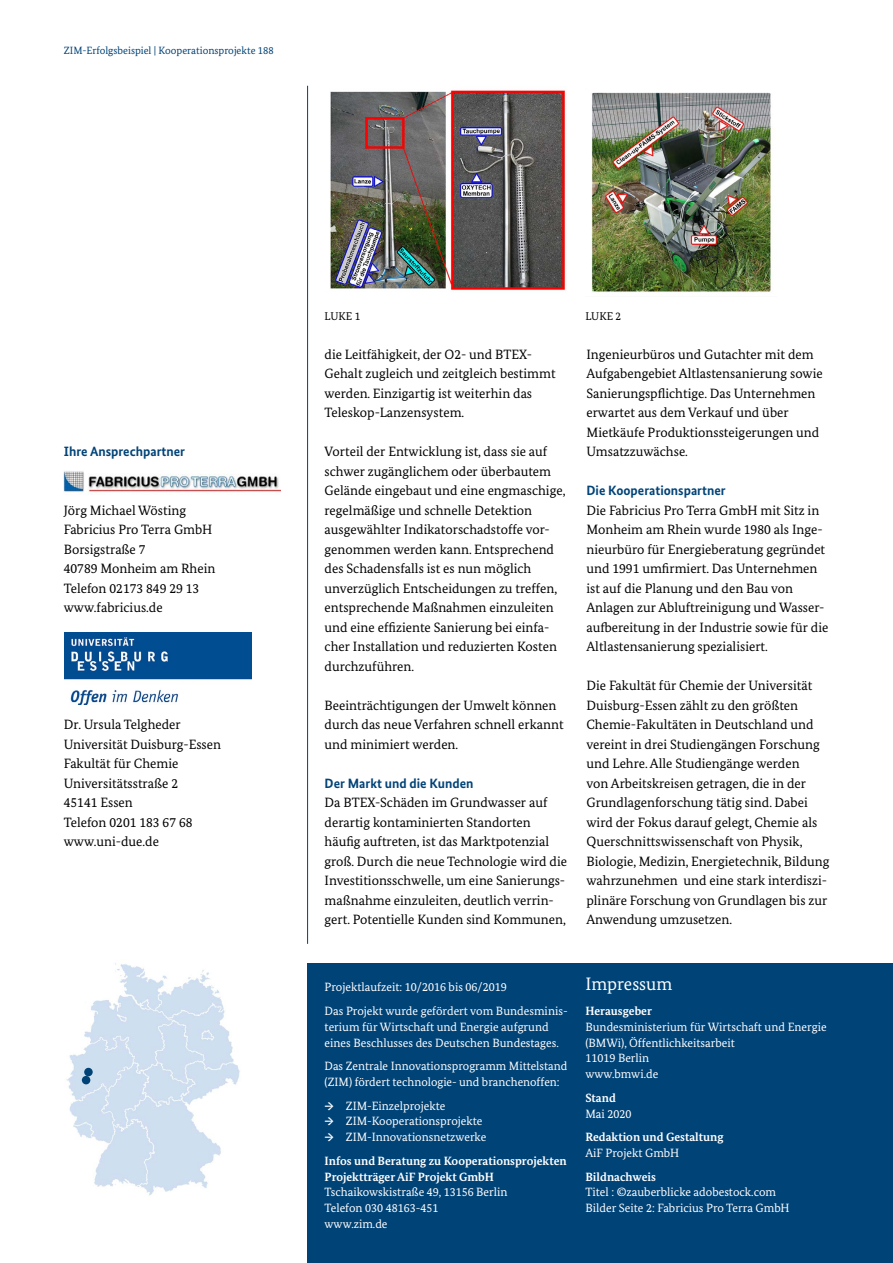
<style>
.page{position:relative;width:893px;height:1263px;background:#fff}
.page>*{position:absolute;margin:0;border:0;box-sizing:border-box;transform-origin:0 0}
.Impressum_Headline_H{font:18px "Bundes Serif";color:#fff}
.Copytext_P{font:13.5px/19.5px "Bundes Serif";color:#000}
.Headline_H3{font:700 13.5px "Bundes Sans";color:#004377}
.Impressum_P{font:12px/15.8px "Bundes Serif";color:#fff}
.Impressum_P-2{font:700 12px/15.8px "Bundes Serif";color:#fff}
.t1{font:11.25px "Bundes Serif";color:#000}
.t2{font:10.5px "Bundes Serif";color:#004377}
.s1{font-weight:700}
.s2{font-weight:400}
</style>
<div class="page">
<hr style="left:307px;top:86px;width:1px;height:858px;background:#004377">
<img style="left:330px;top:90px;width:236px;height:200px">
<img style="left:591px;top:92px;width:180px;height:200px">
<img style="left:66px;top:963px;width:174px;height:233px">
<div style="left:82px;top:1076px;width:8px;height:8px;background:#004377;border-radius:50%"></div>
<div style="left:84px;top:1068px;width:9px;height:8px;background:#004377;border-radius:50%"></div>
<img style="left:64px;top:471px;width:217px;height:21px">
<img style="left:64px;top:632px;width:187px;height:73px">
<div style="left:308px;top:963px;width:585px;height:300px;background:#004377"></div>
<p class="t2" style="left:64px;top:44px;width:211px">ZIM-Erfolgsbeispiel | Kooperationsprojekte 188</p>
<p class="Headline_H3" style="left:64px;top:443px;width:123px">Ihre Ansprechpartner</p>
<p class="Copytext_P" style="left:64px;top:500px;width:153px">Jörg Michael Wösting<br>Fabricius Pro Terra GmbH<br>Borsigstraße 7<br>40789 Monheim am Rhein<br>Telefon 02173 849 29 13 www.fabricius.de</p>
<p class="Copytext_P" style="left:64px;top:715px;width:159px">Dr. Ursula Telgheder<br>Universität Duisburg-Essen<br>Fakultät für Chemie<br>Universitätsstraße 2<br>45141 Essen<br>Telefon 0201 183 67 68 www.uni-due.de</p>
<p class="t1" style="left:325px;top:309px;width:37px">LUKE 1</p>
<p class="t1" style="left:585px;top:309px;width:37px">LUKE 2</p>
<p class="Copytext_P" style="left:325px;top:344px;width:232px">die Leitfähigkeit, der O2- und BTEX-Gehalt zugleich und zeitgleich bestimmt werden. Einzigartig ist weiterhin das Teleskop-Lanzensystem.</p>
<p class="Copytext_P" style="left:325px;top:442px;width:242px">Vorteil der Entwicklung ist, dass sie auf schwer zugänglichem oder überbautem Gelände eingebaut und eine engmaschige, regelmäßige und schnelle Detektion ausgewählter Indikatorschadstoffe vor&shy;genommen werden kann. Entsprechend des Schadensfalls ist es nun möglich unverzüglich Entscheidungen zu treffen, entsprechende Maßnahmen einzuleiten und eine effiziente Sanierung bei einfa&shy;cher Installation und reduzierten Kosten durchzuführen.</p>
<p class="Copytext_P" style="left:325px;top:695px;width:241px">Beeinträchtigungen der Umwelt können durch das neue Verfahren schnell erkannt und minimiert werden.</p>
<p class="Headline_H3" style="left:325px;top:775px;width:150px">Der Markt und die Kunden</p>
<p class="Copytext_P" style="left:325px;top:793px;width:244px">Da BTEX-Schäden im Grundwasser auf derartig kontaminierten Standorten häufig auftreten, ist das Marktpotenzial groß. Durch die neue Technologie wird die Investitionsschwelle, um eine Sanierungs&shy;maßnahme einzuleiten, deutlich verrin&shy;gert. Potentielle Kunden sind Kommunen,</p>
<p class="Copytext_P" style="left:586px;top:344px;width:238px">Ingenieurbüros und Gutachter mit dem Aufgabengebiet Altlastensanierung sowie Sanierungspflichtige. Das Unternehmen erwartet aus dem Verkauf und über Mietkäufe Produktionssteigerungen und Umsatzzuwächse.</p>
<p class="Headline_H3" style="left:586px;top:482px;width:141px">Die Kooperationspartner</p>
<p class="Copytext_P" style="left:586px;top:500px;width:243px">Die Fabricius Pro Terra GmbH mit Sitz in Monheim am Rhein wurde 1980 als Inge&shy;nieurbüro für Energieberatung gegründet und 1991 umfirmiert. Das Unternehmen ist auf die Planung und den Bau von Anlagen zur Abluftreinigung und Wasser&shy;aufbereitung in der Industrie sowie für die Altlastensanierung spezialisiert.</p>
<p class="Copytext_P" style="left:586px;top:676px;width:244px">Die Fakultät für Chemie der Universität Duisburg-Essen zählt zu den größten Chemie-Fakultäten in Deutschland und vereint in drei Studiengängen Forschung und Lehre. Alle Studiengänge werden<br>von Arbeitskreisen getragen, die in der Grundlagenforschung tätig sind. Dabei wird der Fokus darauf gelegt, Chemie als Querschnittswissenschaft von Physik, Biologie, Medizin, Energietechnik, Bildung wahrzunehmen und eine stark interdiszi&shy;plinäre Forschung von Grundlagen bis zur Anwendung umzusetzen.</p>
<p class="Impressum_P" style="left:325px;top:979px;width:184px">Projektlaufzeit: 10/2016 bis 06/2019</p>
<p class="Impressum_P" style="left:325px;top:1003px;width:243px">Das Projekt wurde gefördert vom Bundesminis&shy;terium für Wirtschaft und Energie aufgrund eines Beschlusses des Deutschen Bundestages.</p>
<p class="Impressum_P" style="left:325px;top:1058px;width:244px">Das Zentrale Innovationsprogramm Mittelstand (ZIM) fördert technologie- und branchenoffen:</p>
<p class="Impressum_P" style="left:325px;top:1097px;width:122px"><span class="s1">→</span> ZIM-Einzelprojekte</p>
<p class="Impressum_P" style="left:325px;top:1113px;width:159px"><span class="s1">→</span> ZIM-Kooperationsprojekte</p>
<p class="Impressum_P" style="left:325px;top:1129px;width:163px"><span class="s1">→</span> ZIM-Innovationsnetzwerke</p>
<p class="Impressum_P-2" style="left:325px;top:1153px;width:244px">Infos und Beratung zu Kooperationsprojekten<br>Projektträger AiF Projekt GmbH<br><span class="s2">Tschaikowskistraße 49, 13156 Berlin<br>Telefon 030 48163-451<br>www.zim.de</span></p>
<p class="Impressum_Headline_H" style="left:585px;top:973px;width:88px">Impressum</p>
<p class="Impressum_P" style="left:585px;top:1003px;width:243px"><span class="s1">Herausgeber<br></span>Bundesministerium für Wirtschaft und Energie (BMWi), Öffentlichkeitsarbeit<br>11019 Berlin<br>www.bmwi.de</p>
<p class="Impressum_P" style="left:585px;top:1090px;width:48px"><span class="s1">Stand<br></span>Mai 2020</p>
<p class="Impressum_P-2" style="left:585px;top:1129px;width:140px">Redaktion und Gestaltung<br><span class="s2">AiF Projekt GmbH</span></p>
<p class="Impressum_P" style="left:585px;top:1168px;width:206px"><span class="s1">Bildnachweis<br></span>Titel : ©zauberblicke adobestock.com<br>Bilder Seite 2: Fabricius Pro Terra GmbH</p>
</div>
